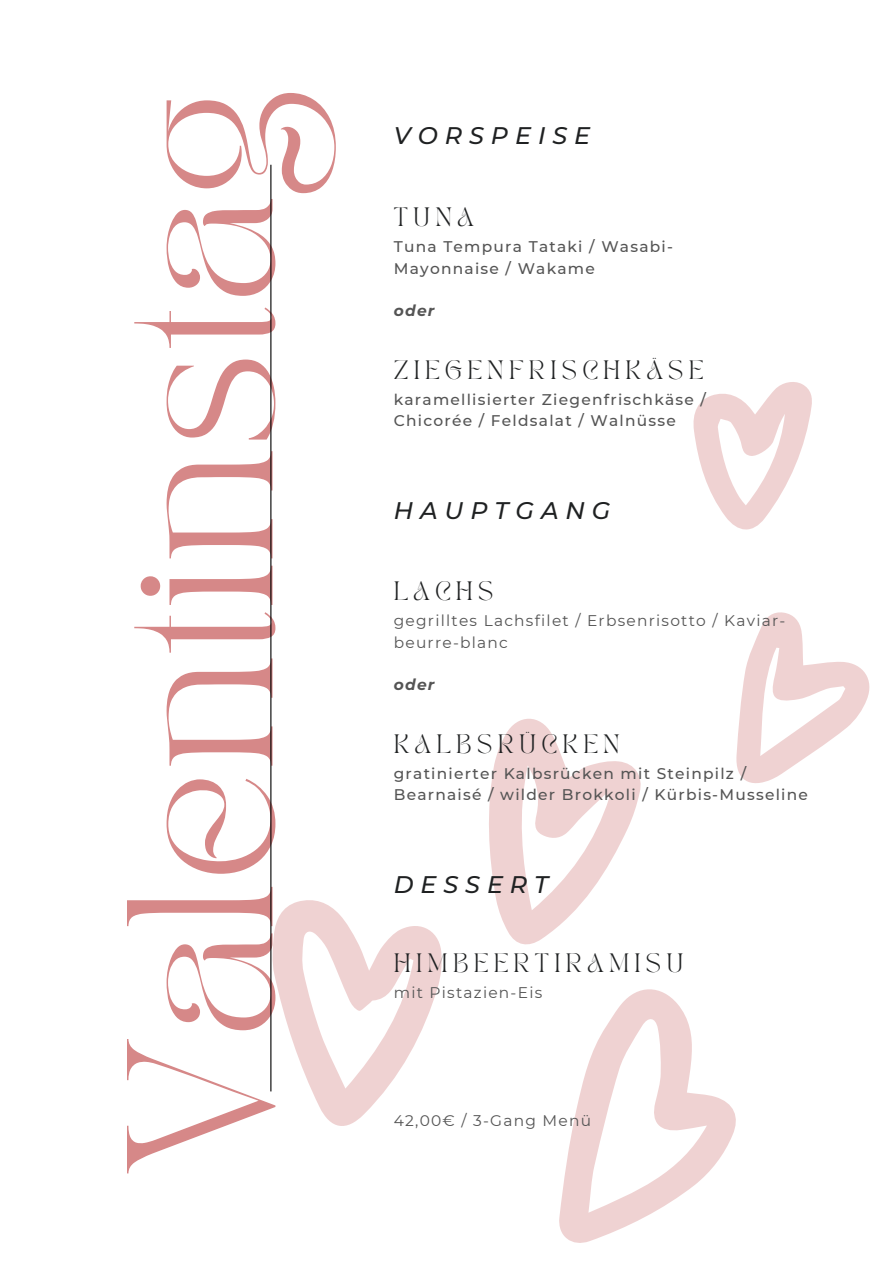
<style>
.page{position:relative;width:894px;height:1264px;background:#fff}
.page>*{position:absolute;margin:0;border:0;box-sizing:border-box;transform-origin:0 0}
.t1{font:145.35px "TAN PEARL Regular";color:#d68888}
.t2{font:italic 500 24px "Montserrat";letter-spacing:.29em;color:#1f2122}
.t3{font:18.6px "TAN PEARL Regular";letter-spacing:.285em;color:#1f2122}
.t4{font:500 15.45px/21.3px "Montserrat";letter-spacing:.08em;color:#545454}
.t5{font:15.45px/21.3px "Montserrat";letter-spacing:.08em;color:#545454}
.t6{font:italic 700 15.45px "Montserrat";letter-spacing:.08em;color:#545454}
</style>
<div class="page">
<hr style="left:270px;top:165px;width:1px;height:926px;background:#000">
<svg style="left:271px;top:382px;width:598px;height:861px"></svg>
<h1 class="t1" style="left:124px;top:1173px;width:1084px;rotate:-90deg">Valentinstag</h1>
<h4 class="t2" style="left:393px;top:120px;width:198px">VORSPEISE</h4>
<h2 class="t3" style="left:393px;top:207px;width:82px">TUNA</h2>
<h3 class="t4" style="left:393px;top:236px;width:281px">Tuna Tempura Tataki / Wasabi-<br>Mayonnaise / Wakame</h3>
<h4 class="t6" style="left:393px;top:301px;width:42px">oder</h4>
<h4 class="t3" style="left:393px;top:360px;width:311px">ZIEGENFRISCHKÄSE</h4>
<h3 class="t4" style="left:393px;top:389px;width:314px">karamellisierter Ziegenfrischkäse /<br>Chicorée / Feldsalat / Walnüsse</h3>
<h3 class="t2" style="left:393px;top:496px;width:218px">HAUPTGANG</h3>
<p class="t3" style="left:393px;top:581px;width:101px">LACHS</p>
<h2 class="t5" style="left:393px;top:610px;width:393px">gegrilltes Lachsfilet / Erbsenrisotto / Kaviar&shy;beurre-blanc</h2>
<h3 class="t6" style="left:393px;top:675px;width:42px">oder</h3>
<p class="t3" style="left:393px;top:734px;width:227px">KALBSRÜCKEN</p>
<h4 class="t4" style="left:393px;top:763px;width:415px">gratinierter Kalbsrücken mit Steinpilz /<br>Bearnaisé / wilder Brokkoli / Kürbis-Musseline</h4>
<p class="t2" style="left:393px;top:870px;width:156px">DESSERT</p>
<h4 class="t3" style="left:393px;top:952px;width:291px">HIMBEERTIRAMISU</h4>
<h2 class="t5" style="left:393px;top:981px;width:150px">mit Pistazien-Eis</h2>
<h3 class="t5" style="left:393px;top:1109px;width:199px">42,00€ / 3-Gang Menü</h3>
</div>
